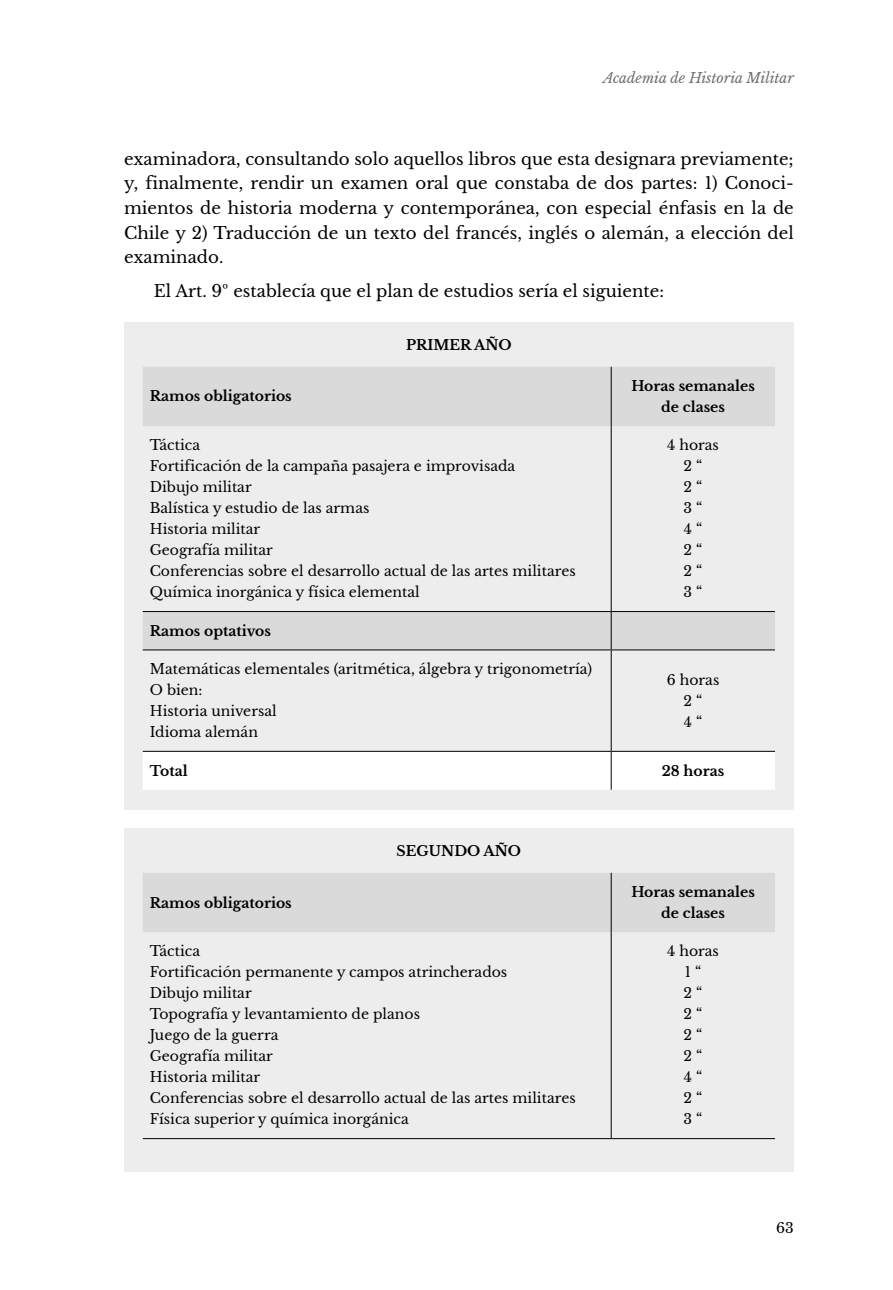
<style>
.page{position:relative;width:893px;height:1290px;background:#fff}
.page>*{position:absolute;margin:0;border:0;box-sizing:border-box;transform-origin:0 0}
.t1{font:16.62px/24.5px "Libre Baskerville";color:#000;text-align:justify}
.t2{font:14px/21px "Libre Baskerville";color:#000}
.t3{font:700 14px/21px "Libre Baskerville";color:#000;text-align:center}
.t4{font:italic 14px "Libre Baskerville";color:#706f6f}
</style>
<div class="page">
<div style="left:124px;top:322px;width:670px;height:488px;background:#ededed"></div>
<div style="left:143px;top:367px;width:632px;height:59px;background:#dadada"></div>
<div style="left:143px;top:612px;width:632px;height:37px;background:#dadada"></div>
<div style="left:143px;top:752px;width:632px;height:38px;background:#fff"></div>
<hr style="left:611px;top:367px;width:1px;height:59px;background:#000">
<hr style="left:611px;top:426px;width:1px;height:185px;background:#000">
<hr style="left:611px;top:612px;width:1px;height:37px;background:#000">
<hr style="left:611px;top:650px;width:1px;height:101px;background:#000">
<hr style="left:611px;top:752px;width:1px;height:38px;background:#000">
<hr style="left:143px;top:611px;width:468px;height:1px;background:#000">
<hr style="left:611px;top:611px;width:164px;height:1px;background:#000">
<hr style="left:143px;top:649px;width:468px;height:1px;background:#000">
<hr style="left:611px;top:649px;width:164px;height:1px;background:#000">
<hr style="left:143px;top:751px;width:468px;height:1px;background:#000">
<hr style="left:611px;top:751px;width:164px;height:1px;background:#000">
<div style="left:124px;top:828px;width:670px;height:344px;background:#ededed"></div>
<div style="left:143px;top:873px;width:632px;height:59px;background:#dadada"></div>
<hr style="left:611px;top:873px;width:1px;height:59px;background:#000">
<hr style="left:611px;top:932px;width:1px;height:206px;background:#000">
<hr style="left:143px;top:1138px;width:468px;height:1px;background:#000">
<hr style="left:611px;top:1138px;width:164px;height:1px;background:#000">
<p class="t4" style="left:603px;top:69px;width:192px">Academia de Historia Militar</p>
<p class="t1" style="left:124px;top:147px;width:671px">examinadora, consultando solo aquellos libros que esta designara previamente; y, finalmente, rendir un examen oral que constaba de dos partes: 1) Conoci&shy;mientos de historia moderna y contemporánea, con especial énfasis en la de Chile y 2) Traducción de un texto del francés, inglés o alemán, a elección del examinado.</p>
<p class="t1" style="left:154px;top:279px;width:512px">El Art. 9º establecía que el plan de estudios sería el siguiente:</p>
<p class="t3" style="left:406px;top:334px;width:107px">PRIMER AÑO</p>
<p class="t3" style="left:150px;top:386px;width:144px">Ramos obligatorios</p>
<p class="t3" style="left:631px;top:375px;width:125px">Horas semanales de clases</p>
<p class="t2" style="left:150px;top:435px;width:427px">Táctica<br>Fortificación de la campaña pasajera e improvisada<br>Dibujo militar<br>Balística y estudio de las armas<br>Historia militar<br>Geografía militar<br>Conferencias sobre el desarrollo actual de las artes militares<br>Química inorgánica y física elemental</p>
<p class="t2" style="left:667px;top:435px;width:53px;text-align:center">4 horas<br>2 “<br>2 “<br>3 “<br>4 “<br>2 “<br>2 “<br>3 “</p>
<p class="t3" style="left:150px;top:620px;width:123px">Ramos optativos</p>
<p class="t2" style="left:150px;top:659px;width:444px">Matemáticas elementales (aritmética, álgebra y trigonometría)<br>O bien:<br>Historia universal<br>Idioma alemán</p>
<p class="t2" style="left:667px;top:669px;width:54px;text-align:center">6 horas<br>2 “<br>4 “</p>
<p class="t3" style="left:150px;top:760px;width:40px">Total</p>
<p class="t3" style="left:662px;top:760px;width:64px">28 horas</p>
<p class="t3" style="left:397px;top:840px;width:126px">SEGUNDO AÑO</p>
<p class="t3" style="left:150px;top:892px;width:144px">Ramos obligatorios</p>
<p class="t3" style="left:631px;top:881px;width:125px">Horas semanales de clases</p>
<p class="t2" style="left:150px;top:941px;width:427px">Táctica<br>Fortificación permanente y campos atrincherados<br>Dibujo militar<br>Topografía y levantamiento de planos<br>Juego de la guerra<br>Geografía militar<br>Historia militar<br>Conferencias sobre el desarrollo actual de las artes militares<br>Física superior y química inorgánica</p>
<p class="t2" style="left:667px;top:941px;width:53px;text-align:center">4 horas<br>1 “<br>2 “<br>2 “<br>2 “<br>2 “<br>4 “<br>2 “<br>3 “</p>
<p class="t2" style="left:776px;top:1218px;width:19px">63</p>
</div>
